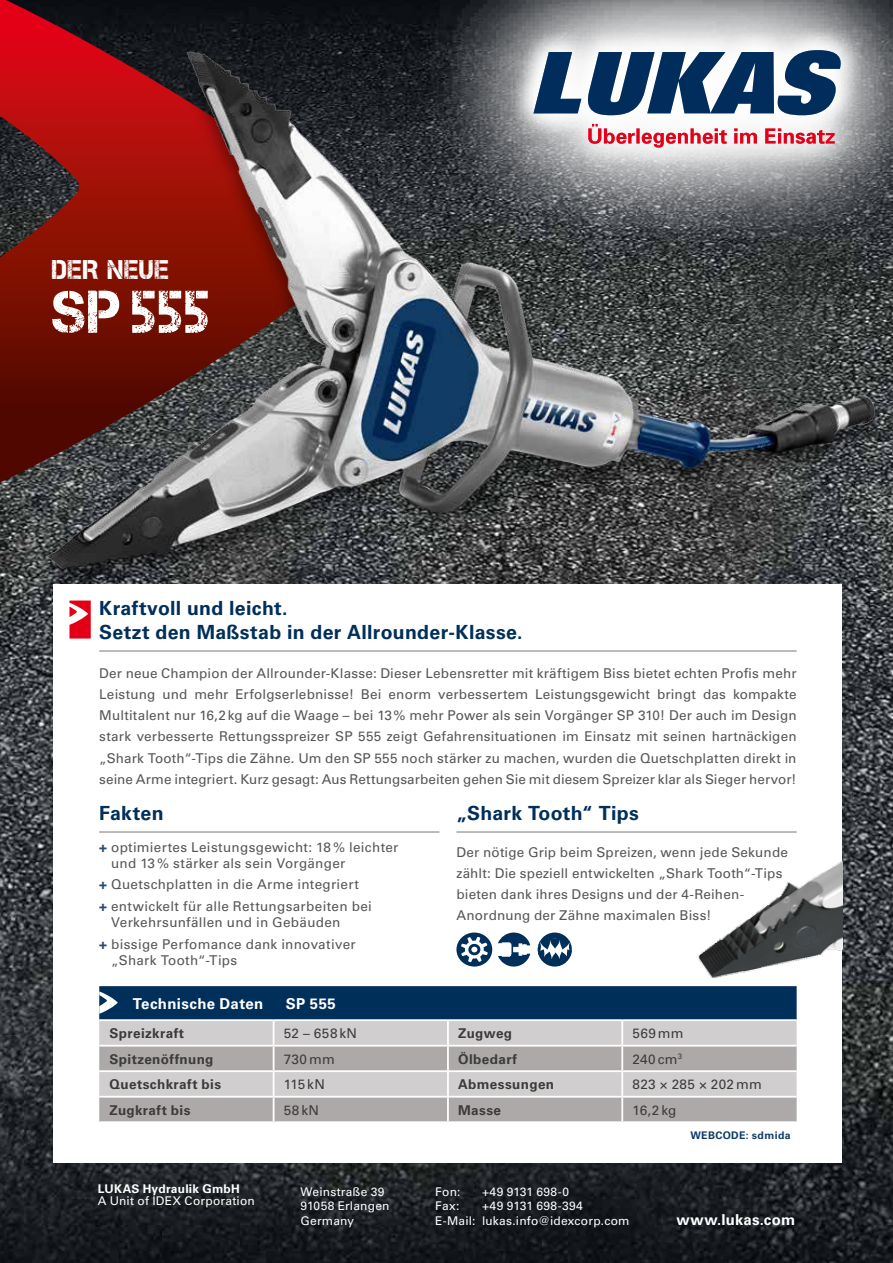
<style>
.page{position:relative;width:893px;height:1263px;background:#fff}
.page>*{position:absolute;margin:0;border:0;box-sizing:border-box;transform-origin:0 0}
.t1{font:60px "Captureit";color:#fff;scale:.95 1}
.t2{font:27px "Captureit";letter-spacing:.04em;color:#fff;scale:.95 1}
.t3{font:700 19.5px/23.4px "Univers LT";letter-spacing:.015em;color:#002f5a}
.t4{font:700 15px "Univers LT";letter-spacing:.02em;color:#fff}
.t5{font:13.5px/21px "Univers LT";letter-spacing:.015em;color:#565656}
.t6{font:700 13.5px "Univers LT";letter-spacing:.03em;color:#3b3b3a}
.t7{font:13.5px "Univers LT";letter-spacing:.03em;color:#3b3b3a}
.t8{font:12px/14.4px "Univers LT";letter-spacing:.015em;color:#fff}
.t9{font:700 12px "Univers LT";letter-spacing:.02em;color:#fff}
.t10{font:700 10.5px "Univers LT";letter-spacing:.035em;color:#103b67}
.s1{font-weight:700;color:#2b4a74}
</style>
<div class="page">
<img style="left:0;top:0;width:893px;height:1263px">
<svg style="left:0;top:0;width:365px;height:482px;background:#2b0f15"></svg>
<svg style="left:428px;top:0;width:465px;height:36px;background:#747578"></svg>
<svg style="left:511px;top:26px;width:354px;height:10px;background:#babbbc"></svg>
<img style="left:3px;top:36px;width:890px;height:543px">
<div style="left:54px;top:585px;width:788px;height:578px;background:#fff"></div>
<svg style="left:99px;top:986px;width:698px;height:135px;background:#949da8"></svg>
<svg style="left:69px;top:600px;width:22px;height:38px"></svg>
<hr style="left:99px;top:650px;width:698px;height:2px;background:#a8a4a3">
<hr style="left:99px;top:831px;width:340px;height:2px;background:#a8a4a3">
<hr style="left:456px;top:831px;width:341px;height:2px;background:#a8a4a3">
<img style="left:698px;top:861px;width:144px;height:118px">
<div style="left:538px;top:932px;width:34px;height:34px;background:#002f5a;border-radius:50%"></div>
<svg style="left:538px;top:938px;width:34px;height:23px"></svg>
<svg style="left:498px;top:932px;width:32px;height:34px"></svg>
<svg style="left:456px;top:932px;width:36px;height:34px"></svg>
<h2 class="t2" style="left:52px;top:254px;width:125px">DER NEUE</h2>
<h1 class="t1" style="left:52px;top:278px;width:167px">SP 555</h1>
<h3 class="t3" style="left:99px;top:597px;width:425px">Kraftvoll und leicht.<br>Setzt den Maßstab in der Allrounder-Klasse.</h3>
<p class="t5" style="left:99px;top:663px;width:699px;text-align:justify">Der neue Champion der Allrounder-Klasse: Dieser Lebensretter mit kräftigem Biss bietet echten Profis mehr Leistung und mehr Erfolgserlebnisse! Bei enorm verbessertem Leistungsgewicht bringt das kompakte Multitalent nur 16,2kg auf die Waage – bei 13% mehr Power als sein Vorgänger SP 310! Der auch im Design stark verbesserte Rettungsspreizer SP 555 zeigt Gefahrensituationen im Einsatz mit seinen hartnäckigen „Shark Tooth“-Tips die Zähne. Um den SP 555 noch stärker zu machen, wurden die Quetschplatten direkt in seine Arme integriert. Kurz gesagt: Aus Rettungsarbeiten gehen Sie mit diesem Spreizer klar als Sieger hervor!</p>
<h3 class="t3" style="left:99px;top:801px;width:66px">Fakten</h3>
<p class="t5" style="left:111px;top:839px;width:289px;line-height:16.2px;text-indent:-12px"><span class="s1">+</span> optimiertes Leistungsgewicht: 18% leichter und 13% stärker als sein Vorgänger</p>
<p class="t5" style="left:99px;top:874px;width:274px;line-height:21.5px"><span class="s1">+</span> Quetschplatten in die Arme integriert<br><span class="s1">+</span> entwickelt für alle Rettungsarbeiten bei</p>
<p class="t5" style="left:99px;top:912px;width:258px;line-height:21.5px;text-align:center">Verkehrsunfällen und in Gebäuden<br><span class="s1">+</span> bissige Perfomance dank innovativer</p>
<p class="t5" style="left:111px;top:950px;width:128px">„Shark Tooth“-Tips</p>
<h3 class="t3" style="left:456px;top:801px;width:184px">„Shark Tooth“ Tips</h3>
<p class="t5" style="left:456px;top:841px;width:333px">Der nötige Grip beim Spreizen, wenn jede Sekunde zählt: Die speziell entwickelten „Shark Tooth“-Tips bieten dank ihres Designs und der 4-Reihen-Anordnung der Zähne maximalen Biss!</p>
<p class="t4" style="left:133px;top:995px;width:132px">Technische Daten</p>
<p class="t4" style="left:286px;top:995px;width:51px">SP 555</p>
<p class="t6" style="left:110px;top:1025px;width:76px">Spreizkraft</p>
<p class="t7" style="left:284px;top:1025px;width:75px">52 – 658kN</p>
<p class="t6" style="left:458px;top:1025px;width:56px">Zugweg</p>
<p class="t7" style="left:632px;top:1025px;width:53px">569mm</p>
<p class="t6" style="left:110px;top:1051px;width:106px">Spitzenöffnung</p>
<p class="t7" style="left:284px;top:1051px;width:52px">730mm</p>
<p class="t6" style="left:458px;top:1051px;width:60px">Ölbedarf</p>
<p class="t7" style="left:632px;top:1051px;width:51px">240 cm<sup>3</sup></p>
<p class="t6" style="left:110px;top:1076px;width:113px">Quetschkraft bis</p>
<p class="t7" style="left:284px;top:1076px;width:43px">115 kN</p>
<p class="t6" style="left:458px;top:1076px;width:97px">Abmessungen</p>
<p class="t7" style="left:632px;top:1076px;width:131px">823 × 285 × 202mm</p>
<p class="t6" style="left:109px;top:1102px;width:83px">Zugkraft bis</p>
<p class="t7" style="left:284px;top:1102px;width:37px">58kN</p>
<p class="t6" style="left:458px;top:1102px;width:44px">Masse</p>
<p class="t7" style="left:632px;top:1102px;width:45px">16,2 kg</p>
<p class="t10" style="left:690px;top:1129px;width:102px">WEBCODE: sdmida</p>
<p class="t9" style="left:98px;top:1182px;width:144px">LUKAS Hydraulik GmbH</p>
<p class="t8" style="left:98px;top:1194px;width:158px">A Unit of IDEX Corporation</p>
<p class="t8" style="left:301px;top:1184px;width:90px">Weinstraße 39<br>91058 Erlangen<br>Germany</p>
<p class="t8" style="left:435px;top:1184px;width:27px">Fon:</p>
<p class="t8" style="left:482px;top:1184px;width:89px">+49 9131 698-0</p>
<p class="t8" style="left:435px;top:1199px;width:26px">Fax:</p>
<p class="t8" style="left:435px;top:1199px;width:196px;text-align:center">+49 9131 698-394<br>E-Mail: lukas.info@idexcorp.com</p>
<p class="t4" style="left:676px;top:1210px;width:120px">www.lukas.com</p>
</div>
